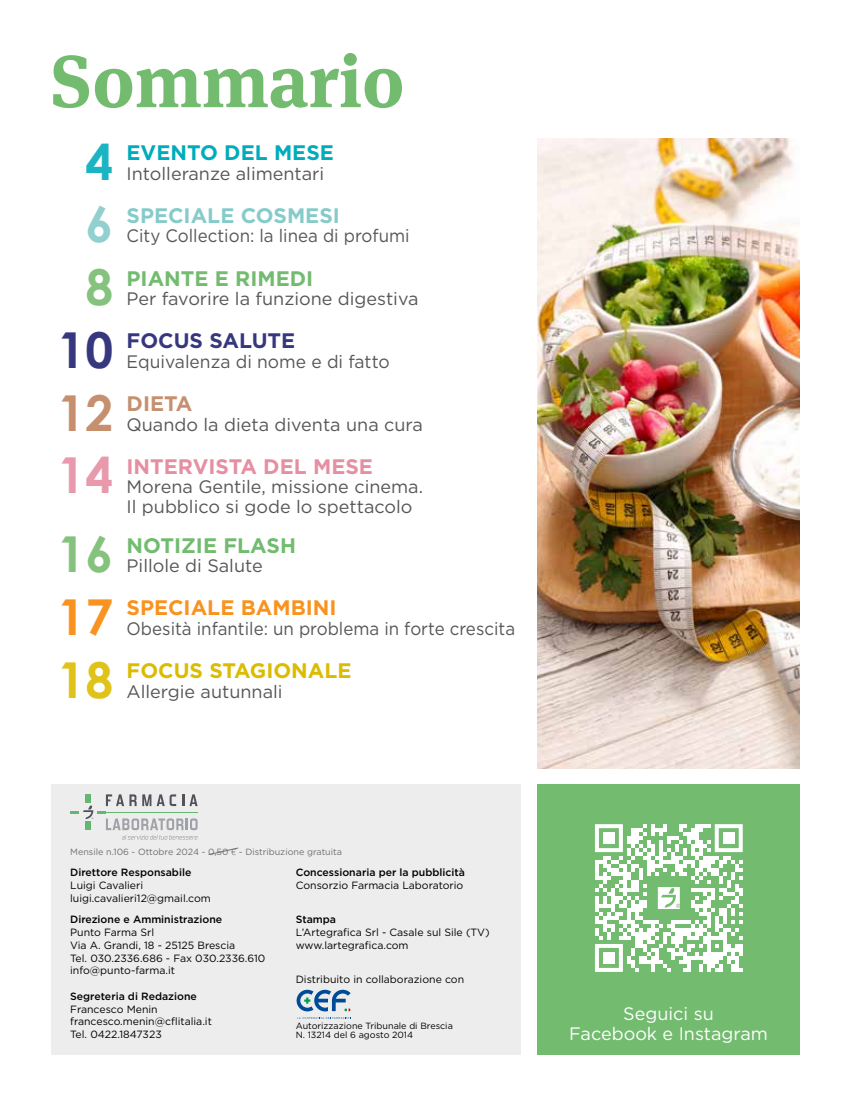
<style>
.page{position:relative;width:851px;height:1106px;background:#fff}
.page>*{position:absolute;margin:0;border:0;box-sizing:border-box;transform-origin:0 0}
.t1{font:700 73.5px "Meta Serif Pro";color:#72bb6f}
.t2{font:700 49.5px "Century Gothic";color:#85c27e}
.t3{font:700 49.5px "Century Gothic";color:#37377f}
.t4{font:700 49.5px "Century Gothic";color:#c6906f}
.t5{font:700 49.5px "Century Gothic";color:#e89aac}
.t6{font:700 49.5px "Century Gothic";color:#f8931f}
.t7{font:700 49.5px "Century Gothic";color:#dfc31a}
.t8{font:700 49.5px "Century Gothic";color:#1ab4c2}
.t9{font:700 49.5px "Century Gothic";color:#92d0cf}
.t10{font:700 21px "Gotham";color:#72bb6f}
.t11{font:700 21px "Gotham";color:#e68fa3}
.t12{font:700 21px "Gotham";color:#86cbca}
.t13{font:700 21px "Gotham";color:#f8931f}
.t14{font:700 21px "Gotham";color:#dbbc00}
.t15{font:700 21px "Gotham";color:#00acbb}
.t16{font:700 21px "Gotham";color:#37377f}
.t17{font:700 21px "Gotham";color:#c6906f}
.t18{font:18px/19.5px "Gotham";color:#575756}
.t19{font:18px "Gotham";color:#575756;scale:.94 1}
.t20{font:18px/19.5px "Gotham";color:#fff;text-align:center}
.t21{font:10.5px/12.8px "Gotham";color:#000}
.t22{font:500 10.5px "Gotham";color:#000}
.t23{font:9px/9px "Gotham";color:#000}
.t24{font:9px "Gotham";color:#706f6f}
.s1{font-family:"Helvetica";font-weight:300}
</style>
<div class="page">
<div style="left:51px;top:784px;width:469px;height:270px;background:#ededed"></div>
<svg style="left:208px;top:847px;width:30px;height:8px"></svg>
<div style="left:537px;top:784px;width:262px;height:270px;background:#72bb6f"></div>
<img style="left:537px;top:138px;width:262px;height:631px">
<svg style="left:595px;top:824px;width:147px;height:147px"></svg>
<svg style="left:70px;top:794px;width:127px;height:45px"></svg>
<svg style="left:296px;top:989px;width:54px;height:22px"></svg>
<svg style="left:297px;top:1017px;width:54px;height:1px"></svg>
<h1 class="t1" style="left:51px;top:23px;width:355px">Sommario</h1>
<h2 class="t8" style="left:85px;top:124px;width:29px">4</h2>
<h2 class="t9" style="left:85px;top:187px;width:29px">6</h2>
<h2 class="t2" style="left:85px;top:249px;width:29px">8</h2>
<h2 class="t3" style="left:58px;top:312px;width:57px">10</h2>
<h2 class="t4" style="left:58px;top:375px;width:57px">12</h2>
<h2 class="t5" style="left:58px;top:437px;width:57px">14</h2>
<h2 class="t2" style="left:58px;top:516px;width:57px">16</h2>
<h2 class="t6" style="left:58px;top:579px;width:57px">17</h2>
<h2 class="t7" style="left:58px;top:642px;width:57px">18</h2>
<h3 class="t15" style="left:126px;top:139px;width:209px">EVENTO DEL MESE</h3>
<h3 class="t18" style="left:126px;top:163px;width:199px">Intolleranze alimentari</h3>
<h3 class="t12" style="left:126px;top:202px;width:215px">SPECIALE COSMESI</h3>
<h3 class="t19" style="left:126px;top:224px;width:302px">City Collection: la linea di profumi</h3>
<h3 class="t10" style="left:126px;top:264px;width:188px">PIANTE E RIMEDI</h3>
<h3 class="t18" style="left:126px;top:289px;width:293px">Per favorire la funzione digestiva</h3>
<h3 class="t16" style="left:126px;top:327px;width:170px">FOCUS SALUTE</h3>
<h3 class="t18" style="left:126px;top:351px;width:264px">Equivalenza di nome e di fatto</h3>
<h3 class="t17" style="left:126px;top:389px;width:67px">DIETA</h3>
<h3 class="t18" style="left:126px;top:414px;width:297px">Quando la dieta diventa una cura</h3>
<h3 class="t11" style="left:126px;top:452px;width:248px">INTERVISTA DEL MESE</h3>
<h3 class="t18" style="left:126px;top:476px;width:298px">Morena Gentile, missione cinema.<br>Il pubblico si gode lo spettacolo</h3>
<h3 class="t10" style="left:126px;top:531px;width:171px">NOTIZIE FLASH</h3>
<h3 class="t18" style="left:126px;top:555px;width:138px">Pillole di Salute</h3>
<h3 class="t13" style="left:126px;top:594px;width:211px">SPECIALE BAMBINI</h3>
<h3 class="t19" style="left:126px;top:617px;width:415px">Obesità infantile: un problema in forte crescita</h3>
<h3 class="t14" style="left:126px;top:656px;width:226px">FOCUS STAGIONALE</h3>
<h3 class="t18" style="left:126px;top:681px;width:157px">Allergie autunnali</h3>
<p class="t24" style="left:70px;top:846px;width:273px">Mensile n.106 - Ottobre 2024 - 0,50 <span class="s1">€</span> - Distribuzione gratuita</p>
<p class="t22" style="left:296px;top:865px;width:171px">Concessionaria per la pubblicità</p>
<p class="t21" style="left:296px;top:878px;width:169px">Consorzio Farmacia Laboratorio</p>
<p class="t22" style="left:296px;top:912px;width:42px">Stampa</p>
<p class="t21" style="left:296px;top:925px;width:195px">L’Artegrafica Srl - Casale sul Sile (TV) www.lartegrafica.com</p>
<p class="t21" style="left:296px;top:973px;width:170px">Distribuito in collaborazione con</p>
<p class="t22" style="left:70px;top:865px;width:123px">Direttore Responsabile</p>
<p class="t21" style="left:70px;top:878px;width:142px">Luigi Cavalieri luigi.cavalieri12@gmail.com</p>
<p class="t22" style="left:70px;top:912px;width:153px">Direzione e Amministrazione</p>
<p class="t21" style="left:70px;top:925px;width:197px">Punto Farma Srl<br>Via A. Grandi, 18 - 25125 Brescia<br>Tel. 030.2336.686 - Fax 030.2336.610 info@punto-farma.it</p>
<p class="t22" style="left:70px;top:989px;width:128px">Segreteria di Redazione</p>
<p class="t21" style="left:70px;top:1002px;width:143px">Francesco Menin francesco.menin@cflitalia.it<br>Tel. 0422.1847323</p>
<p class="t23" style="left:296px;top:1021px;width:159px">Autorizzazione Tribunale di Brescia<br>N. 13214 del 6 agosto 2014</p>
<h3 class="t20" style="left:569px;top:1004px;width:200px">Seguici su<br>Facebook e Instagram</h3>
</div>
